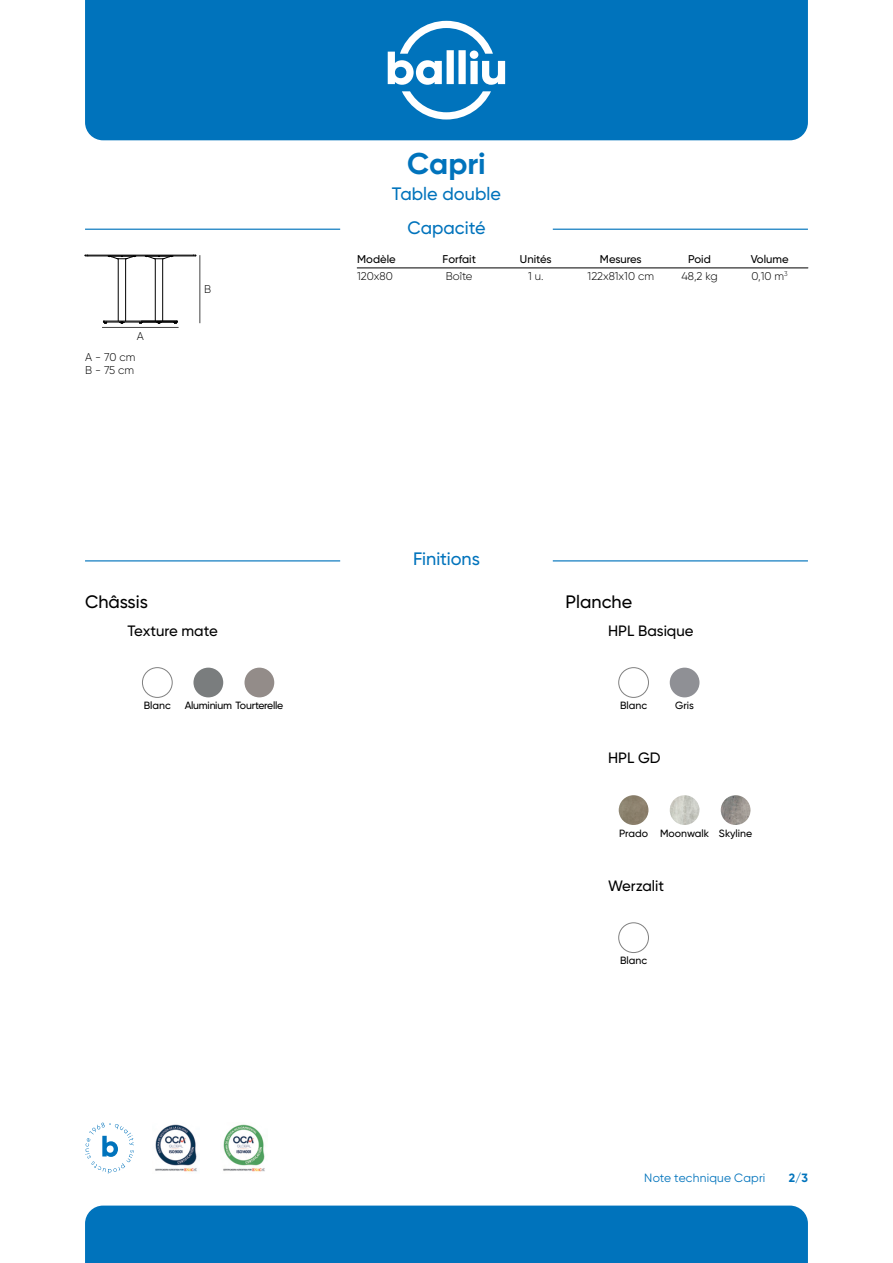
<style>
.page{position:relative;width:893px;height:1263px;background:#fff}
.page>*{position:absolute;margin:0;border:0;box-sizing:border-box;transform-origin:0 0}
.t1{font:700 30px "Gilroy";letter-spacing:-.005em;color:#0073bc}
.t2{font:500 18px/33.6px "Gilroy";color:#0073bc;text-align:center}
.t3{font:500 18px "Gilroy";color:#000}
.t4{font:500 15px "Gilroy";color:#000}
.t5{font:12px "Gilroy";letter-spacing:.02em;color:#0073bc}
.t6{font:700 12px "Gilroy";color:#0073bc}
.t7{font:300 11.25px/13.5px "Gilroy";color:#000}
.t8{font:500 11.25px "Gilroy";color:#000}
.t9{font:500 10.5px "Gilroy";color:#000}
.t10{font:500 10.5px "Gilroy";letter-spacing:-.025em;color:#000}
</style>
<div class="page">
<div style="left:618px;top:922px;width:31px;height:31px;border:1px solid #808080;border-radius:50%"></div>
<hr style="left:357px;top:267px;width:451px;height:1px;background:#000">
<hr style="left:102px;top:327px;width:77px;height:1px;background:#434343">
<hr style="left:199px;top:255px;width:1px;height:68px;background:#434343">
<hr style="left:104px;top:321px;width:73px;height:1px;background:#000">
<hr style="left:104px;top:322px;width:73px;height:1px;background:#000">
<svg style="left:109px;top:257px;width:26px;height:2px"></svg>
<svg style="left:103px;top:320px;width:5px;height:4px"></svg>
<hr style="left:125px;top:259px;width:1px;height:62px;background:#000">
<hr style="left:118px;top:259px;width:1px;height:62px;background:#000">
<hr style="left:162px;top:259px;width:1px;height:62px;background:#000">
<hr style="left:155px;top:259px;width:1px;height:62px;background:#000">
<svg style="left:146px;top:257px;width:26px;height:2px"></svg>
<hr style="left:88px;top:256px;width:108px;height:1px;background:#000">
<hr style="left:88px;top:255px;width:108px;height:1px;background:#000">
<div style="left:85px;top:0;width:723px;height:140px;background:#0073bc"></div>
<svg style="left:388px;top:21px;width:117px;height:98px"></svg>
<hr style="left:553px;top:229px;width:255px;height:1px;background:#0073bc">
<hr style="left:85px;top:229px;width:255px;height:1px;background:#0073bc">
<div style="left:85px;top:1205px;width:723px;height:58px;background:#0073bc"></div>
<svg style="left:85px;top:1122px;width:49px;height:52px"></svg>
<img style="left:223px;top:1124px;width:42px;height:48px">
<img style="left:155px;top:1124px;width:45px;height:48px">
<div style="left:142px;top:667px;width:30px;height:31px;border:1px solid #808080;border-radius:50%"></div>
<div style="left:193px;top:668px;width:30px;height:29px;background:#7a7d7e;border-radius:50%"></div>
<div style="left:244px;top:668px;width:30px;height:29px;background:#938c89;border-radius:50%"></div>
<div style="left:618px;top:667px;width:31px;height:31px;border:1px solid #808080;border-radius:50%"></div>
<div style="left:670px;top:668px;width:29px;height:29px;background:#8f9095;border-radius:50%"></div>
<img style="left:670px;top:795px;width:29px;height:30px;border-radius:15px">
<img style="left:619px;top:795px;width:29px;height:30px;border-radius:15px">
<img style="left:721px;top:795px;width:29px;height:30px;border-radius:15px">
<hr style="left:553px;top:560px;width:255px;height:1px;background:#0073bc">
<hr style="left:85px;top:560px;width:255px;height:1px;background:#0073bc">
<p class="t7" style="left:137px;top:329px;width:9px">A</p>
<p class="t7" style="left:85px;top:350px;width:52px">A - 70 cm<br>B - 75 cm</p>
<p class="t7" style="left:204px;top:282px;width:9px">B</p>
<h2 class="t3" style="left:85px;top:591px;width:64px">Châssis</h2>
<h3 class="t4" style="left:128px;top:621px;width:92px">Texture mate</h3>
<p class="t9" style="left:144px;top:699px;width:29px">Blanc</p>
<p class="t10" style="left:185px;top:699px;width:100px">Aluminium Tourterelle</p>
<h1 class="t1" style="left:407px;top:145px;width:80px">Capri</h1>
<h2 class="t2" style="left:392px;top:177px;width:111px">Table double<br>Capacité</h2>
<p class="t8" style="left:357px;top:252px;width:40px">Modèle</p>
<p class="t8" style="left:442px;top:252px;width:35px">Forfait</p>
<p class="t7" style="left:446px;top:269px;width:28px">Boîte</p>
<p class="t7" style="left:528px;top:269px;width:17px">1 u.</p>
<p class="t7" style="left:588px;top:269px;width:68px">122x81x10 cm</p>
<p class="t7" style="left:681px;top:269px;width:38px">48,2 kg</p>
<p class="t7" style="left:751px;top:269px;width:38px">0,10 m<sup>3</sup></p>
<p class="t8" style="left:520px;top:252px;width:33px">Unités</p>
<p class="t8" style="left:600px;top:252px;width:43px">Mesures</p>
<p class="t8" style="left:688px;top:252px;width:24px">Poid</p>
<p class="t8" style="left:751px;top:252px;width:40px">Volume</p>
<p class="t7" style="left:357px;top:269px;width:37px">120x80</p>
<h2 class="t2" style="left:413px;top:542px;width:68px">Finitions</h2>
<h2 class="t3" style="left:566px;top:591px;width:68px">Planche</h2>
<h3 class="t4" style="left:608px;top:621px;width:87px">HPL Basique</h3>
<p class="t9" style="left:620px;top:699px;width:29px">Blanc</p>
<p class="t9" style="left:675px;top:699px;width:20px">Gris</p>
<h3 class="t4" style="left:608px;top:749px;width:54px">HPL GD</h3>
<p class="t9" style="left:619px;top:826px;width:135px">Prado Moonwalk Skyline</p>
<h3 class="t4" style="left:608px;top:876px;width:58px">Werzalit</h3>
<p class="t9" style="left:620px;top:954px;width:29px">Blanc</p>
<p class="t5" style="left:644px;top:1170px;width:123px">Note technique Capri</p>
<p class="t6" style="left:789px;top:1170px;width:20px">2/3</p>
</div>
